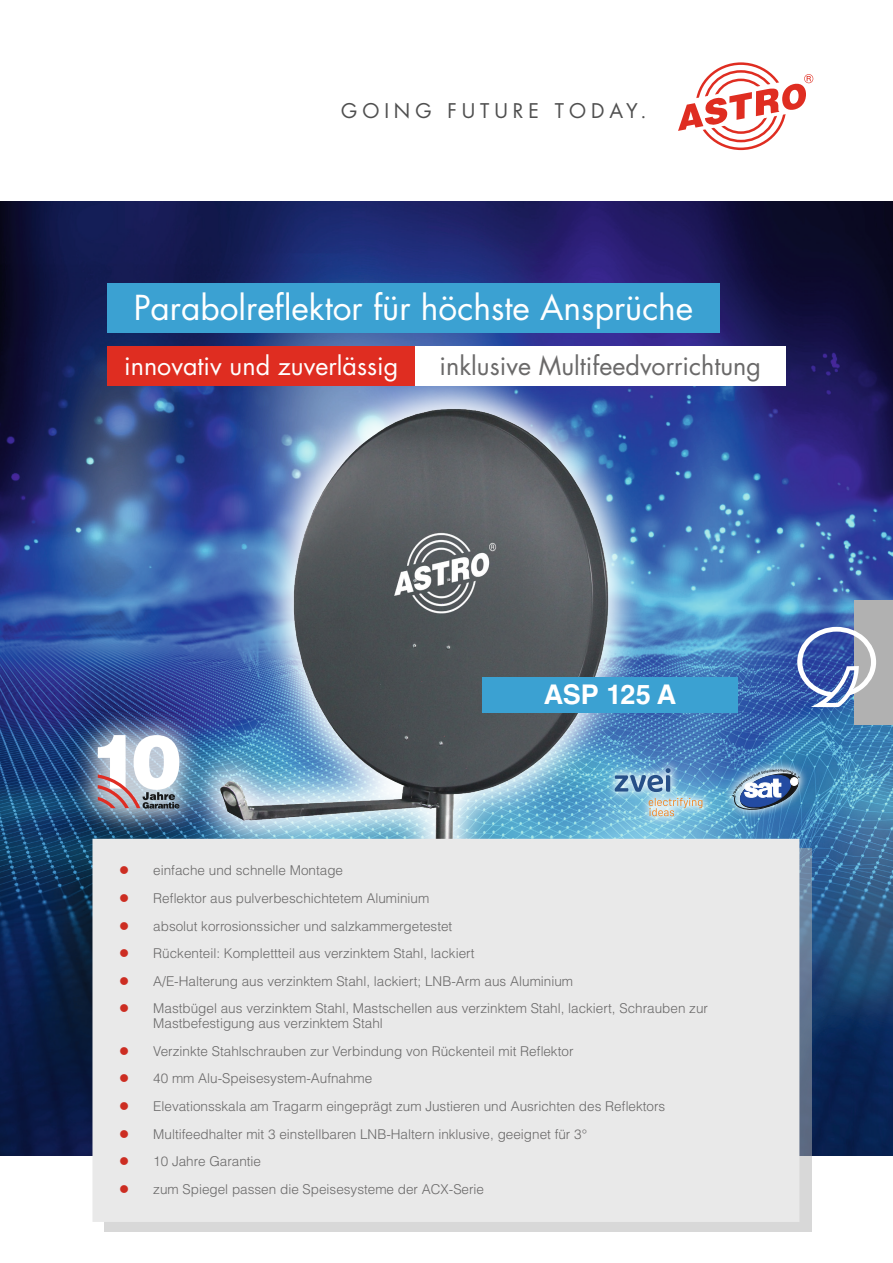
<style>
.page{position:relative;width:893px;height:1263px;background:#fff}
.page>*{position:absolute;margin:0;border:0;box-sizing:border-box;transform-origin:0 0}
.Typenbezeichnung{font:33.45px "Futura Std";color:#fff}
.Typenbezeichnung-2{font:700 27.15px "Helvetica LT Std";letter-spacing:-.015em;color:#fff}
.Typenbezeichnung-3{font:25.05px "Futura Std";color:#6a6969}
.Typenbezeichnung-4{font:25.05px "Futura Std";color:#fff}
.t1{font:19.65px "Futura Std";letter-spacing:.25em;color:#4f4f4f}
.t2{font:300 13.5px/14.9px "Helvetica LT Std";color:#6a6969}
</style>
<div class="page">
<img style="left:0;top:202px;width:893px;height:954px">
<svg style="left:678px;top:62px;width:135px;height:89px"></svg>
<div style="left:855px;top:600px;width:38px;height:125px;background:#b1b1b1"></div>
<svg style="left:180px;top:386px;width:470px;height:453px;background:#4262aa"></svg>
<img style="left:204px;top:404px;width:427px;height:435px">
<div style="left:107px;top:284px;width:613px;height:49px;background:#3ba1d2"></div>
<div style="left:107px;top:346px;width:308px;height:40px;background:#df2d21"></div>
<div style="left:415px;top:346px;width:371px;height:40px;background:#fff"></div>
<svg style="left:104px;top:849px;width:707px;height:383px;background:#b6bcc4"></svg>
<div style="left:92px;top:839px;width:707px;height:383px;background:#e9e9e9"></div>
<div style="left:483px;top:677px;width:255px;height:35px;background:#3ba1d2"></div>
<svg style="left:797px;top:627px;width:79px;height:80px"></svg>
<div style="left:70px;top:707px;width:137px;height:134px;background:#fff;opacity:.75"></div>
<img style="left:89px;top:735px;width:91px;height:82px">
<svg style="left:723px;top:760px;width:86px;height:59px;background:#498bbd"></svg>
<svg style="left:732px;top:769px;width:68px;height:41px"></svg>
<svg style="left:606px;top:759px;width:106px;height:67px;background:#70b1d5"></svg>
<svg style="left:615px;top:768px;width:56px;height:24px"></svg>
<svg style="left:649px;top:798px;width:53px;height:18px"></svg>
<p class="t1" style="left:341px;top:98px;width:307px">GOING FUTURE TODAY.</p>
<p class="Typenbezeichnung" style="left:134px;top:286px;width:561px">Parabolreflektor für höchste Ansprüche</p>
<p class="Typenbezeichnung-4" style="left:124px;top:350px;width:276px">innovativ und zuverlässig</p>
<p class="Typenbezeichnung-3" style="left:440px;top:350px;width:323px">inklusive Multifeedvorrichtung</p>
<p class="Typenbezeichnung-2" style="left:544px;top:678px;width:134px">ASP 125 A</p>
<p class="t2" style="left:153px;top:863px;width:191px">einfache und schnelle Montage</p>
<p class="t2" style="left:153px;top:890px;width:278px">Reflektor aus pulverbeschichtetem Aluminium</p>
<p class="t2" style="left:153px;top:918px;width:301px">absolut korrosionssicher und salzkammergetestet</p>
<p class="t2" style="left:153px;top:946px;width:323px">Rückenteil: Komplettteil aus verzinktem Stahl, lackiert</p>
<p class="t2" style="left:153px;top:973px;width:421px">A/E-Halterung aus verzinktem Stahl, lackiert; LNB-Arm aus Aluminium</p>
<p class="t2" style="left:153px;top:1001px;width:556px">Mastbügel aus verzinktem Stahl, Mastschellen aus verzinktem Stahl, lackiert, Schrauben zur<br>Mastbefestigung aus verzinktem Stahl</p>
<p class="t2" style="left:153px;top:1043px;width:422px">Verzinkte Stahlschrauben zur Verbindung von Rückenteil mit Reflektor</p>
<p class="t2" style="left:153px;top:1071px;width:221px">40 mm Alu-Speisesystem-Aufnahme</p>
<p class="t2" style="left:153px;top:1099px;width:513px">Elevationsskala am Tragarm eingeprägt zum Justieren und Ausrichten des Reflektors</p>
<p class="t2" style="left:153px;top:1126px;width:435px">Multifeedhalter mit 3 einstellbaren LNB-Haltern inklusive, geeignet für 3°</p>
<p class="t2" style="left:153px;top:1154px;width:109px">10 Jahre Garantie</p>
<p class="t2" style="left:153px;top:1181px;width:332px">zum Spiegel passen die Speisesysteme der ACX-Serie</p>
</div>
